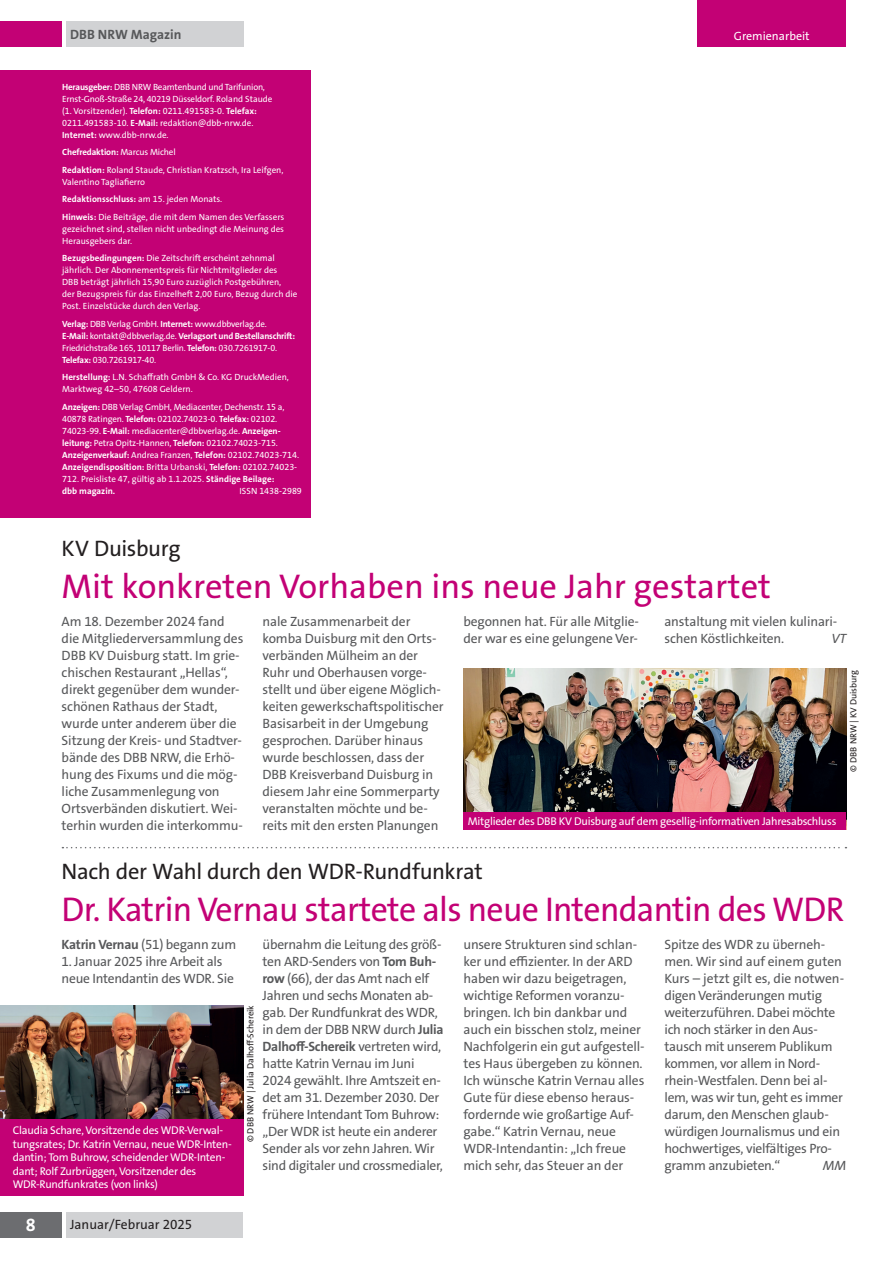
<style>
.page{position:relative;width:893px;height:1263px;background:#fff}
.page>*{position:absolute;margin:0;border:0;box-sizing:border-box;transform-origin:0 0}
.Headline_23pt{font:34.5px "The Sans Os F";letter-spacing:-.02em;color:#c30175}
.Headline_23pt-2{font:34.5px "The Sans Os F";color:#c30175}
.Dachzeile{font:22.5px "The Sans Os F";letter-spacing:-.015em;color:#231f20}
.t1{font:700 18px "The Sans Os F";color:#fff}
.Grundtext{font:13.5px/17px "The Sans Os F";letter-spacing:-.01em;color:#57585a}
.t2{font:13.5px "The Sans Os F";color:#231f20}
.t3{font:700 13.5px "The Sans Os F";color:#57585a}
.Grundtext-2{font:italic 13.5px "The Sans Os F";color:#57585a}
.Rubrik{font:12px "The Sans Os F";color:#fff}
.Bildunterschrift{font:11.25px/13.5px "The Sans Os F";letter-spacing:-.02em;color:#fff}
.Impressum{font:9px/12px "The Sans Os F";color:#fff}
.Impressum-2{font:9px/12px "The Sans Os F";letter-spacing:-.02em;color:#fff}
.Impressum-3{font:700 9px "The Sans Os F";color:#fff}
.Fotonachweis{font:9px "The Sans Os F";color:#231f20}
.s1{font-weight:700}
.s2{font-weight:400}
</style>
<div class="page">
<div style="left:0;top:1212px;width:62px;height:25px;background:#6c6d70"></div>
<div style="left:66px;top:1212px;width:176px;height:25px;background:#d1d2d4"></div>
<div style="left:66px;top:21px;width:177px;height:26px;background:#d1d2d4"></div>
<div style="left:0;top:21px;width:62px;height:26px;background:#c30175"></div>
<div style="left:697px;top:0;width:149px;height:47px;background:#c30175"></div>
<div style="left:0;top:71px;width:310px;height:447px;background:#c30175"></div>
<img style="left:463px;top:668px;width:383px;height:145px">
<img style="left:0;top:1006px;width:243px;height:113px">
<div style="left:463px;top:813px;width:383px;height:17px;background:#c30175"></div>
<div style="left:0;top:1119px;width:243px;height:77px;background:#c30175"></div>
<svg style="left:62px;top:847px;width:784px;height:1px"></svg>
<p class="t3" style="left:70px;top:25px;width:113px">DBB NRW Magazin</p>
<p class="Rubrik" style="left:734px;top:29px;width:77px">Gremienarbeit</p>
<p class="Impressum" style="left:62px;top:81px;width:212px"><span class="s1">Herausgeber:</span> DBB NRW Beamtenbund und Tarifunion, Ernst-Gnoß-Straße 24, 40219 Düsseldorf. Roland Staude (1. Vorsitzender). <span class="s1">Telefon:</span> 0211.491583-0. <span class="s1">Telefax:<br></span>0211.491583-10. <span class="s1">E-Mail:</span> redaktion@dbb-nrw.de.<br><span class="s1">Internet:</span> www.dbb-nrw.de.</p>
<p class="Impressum-3" style="left:62px;top:146px;width:115px">Chefredaktion: <span class="s2">Marcus Michel</span></p>
<p class="Impressum" style="left:62px;top:164px;width:223px"><span class="s1">Redaktion:</span> Roland Staude, Christian Kratzsch, Ira Leifgen,<br>Valentino Tagliafierro</p>
<p class="Impressum-3" style="left:62px;top:193px;width:162px">Redaktionsschluss: <span class="s2">am 15. jeden Monats.</span></p>
<p class="Impressum" style="left:62px;top:211px;width:224px;text-align:justify"><span class="s1">Hinweis:</span> Die Beiträge, die mit dem Namen des Verfassers gezeichnet sind, stellen nicht unbedingt die Meinung des Herausgebers dar.</p>
<p class="Impressum" style="left:62px;top:252px;width:237px"><span class="s1">Bezugsbedingungen:</span> Die Zeitschrift erscheint zehnmal jährlich. Der Abonnementspreis für Nichtmitglieder des<br>DBB beträgt jährlich 15,90 Euro zuzüglich Postgebühren,<br>der Bezugspreis für das Einzelheft 2,00 Euro, Bezug durch die Post. Einzelstücke durch den Verlag.</p>
<p class="Impressum-2" style="left:62px;top:318px;width:234px"><span class="s1">Verlag:</span> DBB Verlag GmbH. <span class="s1">Internet:</span> www.dbbverlag.de.<br><span class="s1">E-Mail:</span> kontakt@dbbverlag.de. <span class="s1">Verlagsort und Bestellanschrift:<br></span>Friedrichstraße 165, 10117 Berlin. <span class="s1">Telefon:</span> 030.7261917-0.<br><span class="s1">Telefax:</span> 030.7261917-40.</p>
<p class="Impressum" style="left:62px;top:371px;width:228px"><span class="s1">Herstellung:</span> L.N. Schaffrath GmbH &amp; Co. KG DruckMedien,<br>Marktweg 42–50, 47608 Geldern.</p>
<p class="Impressum" style="left:62px;top:401px;width:239px"><span class="s1">Anzeigen:</span> DBB Verlag GmbH, Mediacenter, Dechenstr. 15 a, 40878 Ratingen. <span class="s1">Telefon:</span> 02102.74023-0. <span class="s1">Telefax:</span> 02102.<br>74023-99. <span class="s1">E-Mail:</span> mediacenter@dbbverlag.de. <span class="s1">Anzeigen&shy;leitung:</span> Petra Opitz-Hannen, <span class="s1">Telefon:</span> 02102.74023-715.<br><span class="s1">Anzeigenverkauf:</span> Andrea Franzen, <span class="s1">Telefon:</span> 02102.74023-714.<br><span class="s1">Anzeigendisposition:</span> Britta Urbanski, <span class="s1">Telefon:</span> 02102.74023- 712. Preisliste 47, gültig ab 1.1.2025. <span class="s1">Ständige Beilage:<br>dbb magazin.</span></p>
<p class="Impressum" style="left:240px;top:485px;width:64px">ISSN 1438-2989</p>
<p class="Dachzeile" style="left:62px;top:534px;width:120px">KV Duisburg</p>
<p class="Headline_23pt-2" style="left:62px;top:564px;width:711px">Mit konkreten Vorhaben ins neue Jahr gestartet</p>
<p class="Grundtext" style="left:62px;top:613px;width:183px">Am 18. Dezember 2024 fand die Mitgliederversammlung des<br>DBB KV Duisburg statt. Im grie&shy;chischen Restaurant „Hellas“, direkt gegenüber dem wunder&shy;schönen Rathaus der Stadt, wurde unter anderem über die<br>Sitzung der Kreis- und Stadtver&shy;bände des DBB NRW, die Erhö&shy;hung des Fixums und die mög&shy;liche Zusammenlegung von<br>Ortsverbänden diskutiert. Wei&shy;terhin wurden die interkommu-</p>
<p class="Grundtext" style="left:263px;top:613px;width:183px">nale Zusammenarbeit der komba Duisburg mit den Orts&shy;verbänden Mülheim an der<br>Ruhr und Oberhausen vorge&shy;stellt und über eigene Möglich&shy;keiten gewerkschaftspolitischer<br>Basisarbeit in der Umgebung gesprochen. Darüber hinaus wurde beschlossen, dass der<br>DBB Kreisverband Duisburg in diesem Jahr eine Sommerparty veranstalten möchte und be&shy;reits mit den ersten Planungen</p>
<p class="Grundtext" style="left:463px;top:613px;width:177px">begonnen hat. Für alle Mitglie&shy;der war es eine gelungene Ver-</p>
<p class="Grundtext" style="left:664px;top:613px;width:174px">anstaltung mit vielen kulinari&shy;schen Köstlichkeiten.</p>
<p class="Grundtext-2" style="left:831px;top:630px;width:16px">VT</p>
<p class="Fotonachweis" style="left:848px;top:772px;width:103px;rotate:-90deg">© DBB NRW | KV Duisburg</p>
<p class="Bildunterschrift" style="left:468px;top:815px;width:370px">Mitglieder des DBB KV Duisburg auf dem gesellig-informativen Jahresabschluss</p>
<p class="Dachzeile" style="left:62px;top:857px;width:423px">Nach der Wahl durch den WDR-Rundfunkrat</p>
<p class="Headline_23pt" style="left:62px;top:887px;width:784px">Dr. Katrin Vernau startete als neue Intendantin des WDR</p>
<p class="Grundtext" style="left:62px;top:936px;width:176px"><span class="s1">Katrin Vernau</span> (51) begann zum</p>
<p class="Grundtext" style="left:62px;top:953px;width:174px">1. Januar 2025 ihre Arbeit als neue Intendantin des WDR. Sie</p>
<p class="Grundtext" style="left:263px;top:936px;width:183px">übernahm die Leitung des größ&shy;ten ARD-Senders von <span class="s1">Tom Buh&shy;row</span> (66), der das Amt nach elf<br>Jahren und sechs Monaten ab&shy;gab. Der Rundfunkrat des WDR, in dem der DBB NRW durch <span class="s1">Julia<br>Dalhoff-Schereik</span> vertreten wird, hatte Katrin Vernau im Juni<br>2024 gewählt. Ihre Amtszeit en&shy;det am 31. Dezember 2030. Der frühere Intendant Tom Buhrow: „Der WDR ist heute ein anderer<br>Sender als vor zehn Jahren. Wir sind digitaler und crossmedialer,</p>
<p class="Grundtext" style="left:463px;top:936px;width:183px">unsere Strukturen sind schlan&shy;ker und effizienter. In der ARD haben wir dazu beigetragen, wichtige Reformen voranzu&shy;bringen. Ich bin dankbar und auch ein bisschen stolz, meiner<br>Nachfolgerin ein gut aufgestell&shy;tes Haus übergeben zu können.<br>Ich wünsche Katrin Vernau alles<br>Gute für diese ebenso heraus&shy;fordernde wie großartige Auf&shy;gabe.“ Katrin Vernau, neue<br>WDR-Intendantin: „Ich freue mich sehr, das Steuer an der</p>
<p class="Grundtext" style="left:664px;top:936px;width:181px">Spitze des WDR zu überneh&shy;men. Wir sind auf einem guten<br>Kurs – jetzt gilt es, die notwen&shy;digen Veränderungen mutig weiterzuführen. Dabei möchte ich noch stärker in den Aus&shy;tausch mit unserem Publikum kommen, vor allem in Nord&shy;rhein-Westfalen. Denn bei al&shy;lem, was wir tun, geht es immer darum, den Menschen glaub&shy;würdigen Journalismus und ein hochwertiges, vielfältiges Pro&shy;gramm anzubieten.“</p>
<p class="Fotonachweis" style="left:245px;top:1142px;width:139px;rotate:-90deg">© DBB NRW | Julia Dalhoff-Schereik</p>
<p class="Bildunterschrift" style="left:13px;top:1124px;width:220px">Claudia Schare, Vorsitzende des WDR-Verwal&shy;tungsrates; Dr. Katrin Vernau, neue WDR-Inten&shy;dantin; Tom Buhrow, scheidender WDR-Inten&shy;dant; Rolf Zurbrüggen, Vorsitzender des WDR-Rundfunkrates (von links)</p>
<p class="Grundtext-2" style="left:823px;top:1157px;width:25px">MM</p>
<h3 class="t1" style="left:26px;top:1213px;width:11px">8</h3>
<p class="t2" style="left:70px;top:1216px;width:124px">Januar/Februar 2025</p>
</div>
